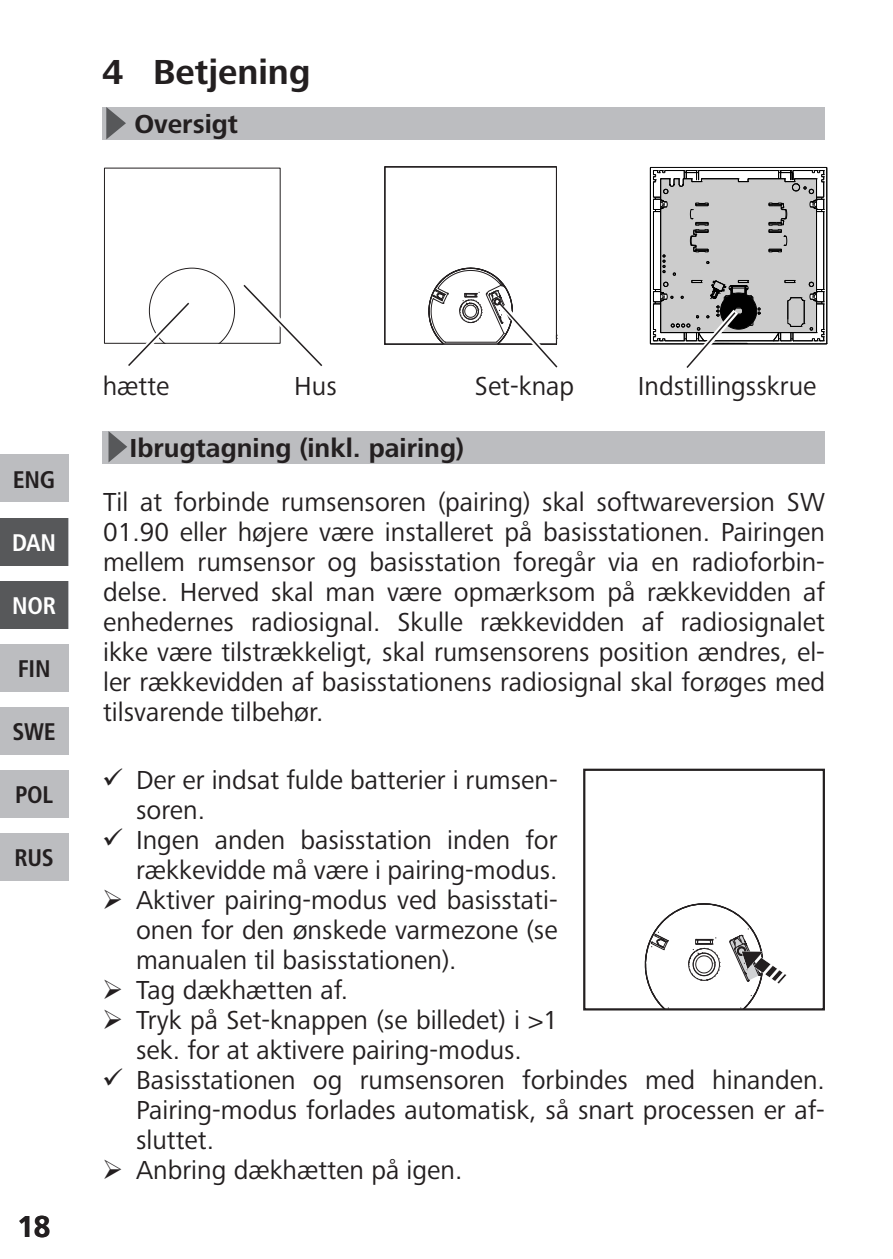
<style>
.page{position:relative;width:893px;height:1259px;background:#fff}
.page>*{position:absolute;margin:0;border:0;box-sizing:border-box;transform-origin:0 0}
.t1{font:700 36px "Frutiger Next LTW1 G";color:#231f20}
.t2{font:700 30px "Frutiger LT Com";color:#231f20}
.dan_nor_Fließtext{font:27px/30px "Frutiger Next LTW1 G";color:#231f20}
.dan_nor_Themenübersc{font:700 27px "Frutiger Next LTW1 G";color:#231f20}
.t3{font:700 condensed 24px "Frutiger LT Com";letter-spacing:-.01em;color:#231f20}
.t4{font:700 condensed 24px "Frutiger LT Com";letter-spacing:-.01em;color:#fff}
</style>
<div class="page">
<div style="left:0;top:518px;width:68px;height:47px;background:#57585a"></div>
<div style="left:0;top:581px;width:68px;height:47px;background:#57585a"></div>
<div style="left:0;top:644px;width:68px;height:47px;background:#bcbdc0"></div>
<div style="left:0;top:707px;width:68px;height:47px;background:#bcbdc0"></div>
<div style="left:0;top:770px;width:68px;height:47px;background:#bcbdc0"></div>
<div style="left:0;top:455px;width:68px;height:47px;background:#bcbdc0"></div>
<div style="left:0;top:833px;width:68px;height:48px;background:#bcbdc0"></div>
<div style="left:102px;top:107px;width:723px;height:32px;background:#bcbdc0"></div>
<svg style="left:106px;top:107px;width:20px;height:32px"></svg>
<div style="left:104px;top:168px;width:176px;height:175px;border:1px solid #231f20"></div>
<svg style="left:117px;top:268px;width:118px;height:98px"></svg>
<hr style="left:385px;top:166px;width:171px;height:1px;background:#231f20">
<hr style="left:384px;top:167px;width:1px;height:177px;background:#231f20">
<hr style="left:556px;top:167px;width:1px;height:171px;background:#231f20">
<hr style="left:385px;top:344px;width:58px;height:1px;background:#231f20">
<hr style="left:385px;top:343px;width:58px;height:1px;background:#231f20">
<div style="left:102px;top:431px;width:723px;height:32px;background:#bcbdc0"></div>
<svg style="left:109px;top:431px;width:18px;height:31px"></svg>
<svg style="left:242px;top:281px;width:81px;height:86px"></svg>
<svg style="left:428px;top:268px;width:130px;height:100px"></svg>
<svg style="left:645px;top:903px;width:142px;height:108px"></svg>
<div style="left:583px;top:768px;width:242px;height:242px;border:2px solid #231f20"></div>
<svg style="left:650px;top:167px;width:178px;height:201px"></svg>
<p class="t1" style="left:102px;top:51px;width:210px">4 Betjening</p>
<p class="dan_nor_Themenübersc" style="left:134px;top:108px;width:105px">Oversigt</p>
<p class="t3" style="left:13px;top:464px;width:44px">ENG</p>
<p class="t4" style="left:12px;top:527px;width:45px">DAN</p>
<p class="t4" style="left:12px;top:590px;width:45px">NOR</p>
<p class="t3" style="left:18px;top:654px;width:34px">FIN</p>
<p class="t3" style="left:12px;top:717px;width:45px">SWE</p>
<p class="t3" style="left:15px;top:780px;width:40px">POL</p>
<p class="t3" style="left:14px;top:843px;width:41px">RUS</p>
<p class="t2" style="left:17px;top:1208px;width:35px">18</p>
<p class="dan_nor_Fließtext" style="left:103px;top:372px;width:68px">hætte</p>
<p class="dan_nor_Fließtext" style="left:475px;top:372px;width:101px">Set-knap</p>
<p class="dan_nor_Fließtext" style="left:638px;top:372px;width:180px">Indstillingsskrue</p>
<p class="dan_nor_Fließtext" style="left:294px;top:372px;width:44px">Hus</p>
<p class="dan_nor_Themenübersc" style="left:130px;top:432px;width:336px">Ibrugtagning (inkl. pairing)</p>
<p class="dan_nor_Fließtext" style="left:103px;top:488px;width:723px;text-align:justify">Til at forbinde rumsensoren (pairing) skal softwareversion SW 01.90 eller højere være installeret på basisstationen. Pairingen mellem rumsensor og basisstation foregår via en radioforbin&shy;delse. Herved skal man være opmærksom på rækkevidden af enhedernes radiosignal. Skulle rækkevidden af radiosignalet ikke være tilstrækkeligt, skal rumsensorens position ændres, el&shy;ler rækkevidden af basisstationens radiosignal skal forøges med tilsvarende tilbehør.</p>
<p class="dan_nor_Fließtext" style="left:136px;top:765px;width:423px">Der er indsat fulde batterier i rumsen&shy;soren.</p>
<p class="dan_nor_Fließtext" style="left:136px;top:825px;width:423px">Ingen anden basisstation inden for rækkevidde må være i pairing-modus.</p>
<p class="dan_nor_Fließtext" style="left:136px;top:885px;width:423px;text-align:justify">Aktiver pairing-modus ved basisstati&shy;onen for den ønskede varmezone (se manualen til basisstationen).</p>
<p class="dan_nor_Fließtext" style="left:136px;top:975px;width:213px">Tag dækhætten af.</p>
<p class="dan_nor_Fließtext" style="left:136px;top:1005px;width:423px">Tryk på Set-knappen (se billedet) i &gt;1 sek. for at aktivere pairing-modus.</p>
<p class="dan_nor_Fließtext" style="left:136px;top:1065px;width:690px;text-align:justify">Basisstationen og rumsensoren forbindes med hinanden.<br>Pairing-modus forlades automatisk, så snart processen er af&shy;sluttet.</p>
<p class="dan_nor_Fließtext" style="left:136px;top:1155px;width:328px">Anbring dækhætten på igen.</p>
</div>
